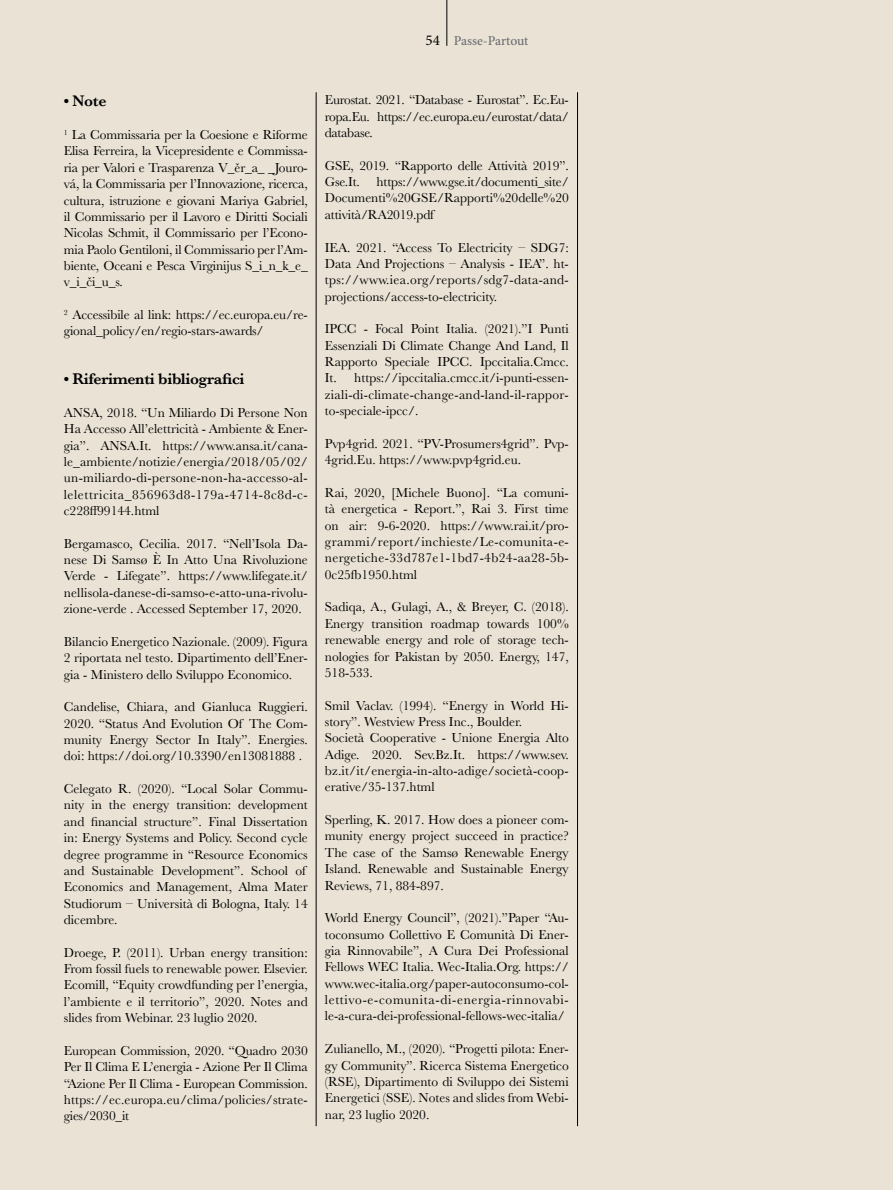
<style>
.page{position:relative;width:893px;height:1190px;background:#fff}
.page>*{position:absolute;margin:0;border:0;box-sizing:border-box;transform-origin:0 0}
.t1{font:600 15.9px "Baskerville";letter-spacing:-.02em;color:#000}
.t2{font:13.5px/16.4px "Baskerville";color:#000;text-align:justify}
.t3{font:500 13.5px "Minion Pro";letter-spacing:-.005em;color:#6d6e71}
.s1{font-weight:400;font-size:15px;color:#000}
</style>
<div class="page">
<div style="left:0;top:0;width:892px;height:1189px;background:#e9e2d5"></div>
<hr style="left:316px;top:92px;width:1px;height:1033px;background:#000">
<hr style="left:577px;top:92px;width:1px;height:1033px;background:#000">
<hr style="left:446px;top:0;width:1px;height:46px;background:#000">
<p class="t3" style="left:425px;top:32px;width:104px"><span class="s1">54</span> Passe-Partout</p>
<p class="t1" style="left:64px;top:90px;width:44px">• Note</p>
<p class="t2" style="left:64px;top:127px;width:245px"><sup>1</sup> La Commissaria per la Coesione e Riforme Elisa Ferreira, la Vicepresidente e Commissa&shy;ria per Valori e Trasparenza V_ěr_a_ _Jouro&shy;vá, la Commissaria per l’Innovazione, ricerca, cultura, istruzione e giovani Mariya Gabriel, il Commissario per il Lavoro e Diritti Sociali Nicolas Schmit, il Commissario per l’Econo&shy;mia Paolo Gentiloni, il Commissario per l’Am&shy;biente, Oceani e Pesca Virginijus S_i_n_k_e_ v_i_či_u_s.</p>
<p class="t2" style="left:64px;top:306px;width:245px"><sup>2</sup> Accessibile al link: https://ec.europa.eu/re&shy;gional_policy/en/regio-stars-awards/</p>
<p class="t1" style="left:64px;top:367px;width:182px">• Riferimenti bibliografici</p>
<p class="t2" style="left:64px;top:404px;width:245px">ANSA, 2018. “Un Miliardo Di Persone Non Ha Accesso All’elettricità - Ambiente &amp; Ener&shy;gia”. ANSA.It. https://www.ansa.it/cana&shy;le_ambiente/notizie/energia/2018/05/02/ un-miliardo-di-persone-non-ha-accesso-al&shy;lelettricita_856963d8-179a-4714-8c8d-c&shy;c228ff99144.html</p>
<p class="t2" style="left:64px;top:535px;width:245px">Bergamasco, Cecilia. 2017. “Nell’Isola Da&shy;nese Di Samsø È In Atto Una Rivoluzione Verde - Lifegate”. https://www.lifegate.it/ nellisola-danese-di-samso-e-atto-una-rivolu&shy;zione-verde . Accessed September 17, 2020.</p>
<p class="t2" style="left:64px;top:633px;width:245px">Bilancio Energetico Nazionale. (2009). Figura 2 riportata nel testo. Dipartimento dell’Ener&shy;gia - Ministero dello Sviluppo Economico.</p>
<p class="t2" style="left:64px;top:698px;width:245px">Candelise, Chiara, and Gianluca Ruggieri.<br>2020. “Status And Evolution Of The Com&shy;munity Energy Sector In Italy”. Energies. doi: https://doi.org/10.3390/en13081888 .</p>
<p class="t2" style="left:64px;top:780px;width:245px;text-align:left">Celegato R. (2020). “Local Solar Commu&shy;nity in the energy transition: development and financial structure”. Final Dissertation in: Energy Systems and Policy. Second cycle degree programme in “Resource Economics and Sustainable Development”. School of Economics and Management, Alma Mater Studiorum – Università di Bologna, Italy. 14 dicembre.</p>
<p class="t2" style="left:64px;top:944px;width:245px">Droege, P. (2011). Urban energy transition:<br>From fossil fuels to renewable power. Elsevier.<br>Ecomill, “Equity crowdfunding per l’energia, l’ambiente e il territorio”, 2020. Notes and slides from Webinar. 23 luglio 2020.</p>
<p class="t2" style="left:64px;top:1042px;width:245px">European Commission, 2020. “Quadro 2030<br>Per Il Clima E L’energia - Azione Per Il Clima “Azione Per Il Clima - European Commission. https://ec.europa.eu/clima/policies/strate&shy;gies/2030_it</p>
<p class="t2" style="left:325px;top:92px;width:245px">Eurostat. 2021. “Database - Eurostat”. Ec.Eu&shy;ropa.Eu. https://ec.europa.eu/eurostat/data/ database.</p>
<p class="t2" style="left:325px;top:157px;width:245px">GSE, 2019. “Rapporto delle Attività 2019”.<br>Gse.It. https://www.gse.it/documenti_site/ Documenti%20GSE/Rapporti%20delle%20 attività/RA2019.pdf</p>
<p class="t2" style="left:325px;top:239px;width:245px">IEA. 2021. “Access To Electricity – SDG7:<br>Data And Projections – Analysis - IEA”. ht&shy;tps://www.iea.org/reports/sdg7-data-and&shy;projections/access-to-electricity.</p>
<p class="t2" style="left:325px;top:321px;width:245px">IPCC - Focal Point Italia. (2021).”I Punti Essenziali Di Climate Change And Land, Il Rapporto Speciale IPCC. Ipccitalia.Cmcc.<br>It. https://ipccitalia.cmcc.it/i-punti-essen&shy;ziali-di-climate-change-and-land-il-rappor&shy;to-speciale-ipcc/.</p>
<p class="t2" style="left:325px;top:435px;width:245px">Pvp4grid. 2021. “PV-Prosumers4grid”. Pvp-<br>4grid.Eu. https://www.pvp4grid.eu.</p>
<p class="t2" style="left:325px;top:484px;width:245px">Rai, 2020, [Michele Buono]. “La comuni&shy;tà energetica - Report.”, Rai 3. First time on air: 9-6-2020. https://www.rai.it/pro&shy;grammi/report/inchieste/Le-comunita-e&shy;nergetiche-33d787e1-1bd7-4b24-aa28-5b-0c25fb1950.html</p>
<p class="t2" style="left:325px;top:599px;width:245px">Sadiqa, A., Gulagi, A., &amp; Breyer, C. (2018).<br>Energy transition roadmap towards 100% renewable energy and role of storage tech&shy;nologies for Pakistan by 2050. Energy, 147, 518-533.</p>
<p class="t2" style="left:325px;top:697px;width:245px;text-align:left">Smil Vaclav. (1994). “Energy in World Hi&shy;story”. Westview Press Inc., Boulder.<br>Società Cooperative - Unione Energia Alto Adige. 2020. Sev.Bz.It. https://www.sev. bz.it/it/energia-in-alto-adige/società-coop&shy;erative/35-137.html</p>
<p class="t2" style="left:325px;top:811px;width:245px">Sperling, K. 2017. How does a pioneer com&shy;munity energy project succeed in practice?<br>The case of the Samsø Renewable Energy Island. Renewable and Sustainable Energy Reviews, 71, 884-897.</p>
<p class="t2" style="left:325px;top:909px;width:245px">World Energy Council”, (2021).”Paper “Au&shy;toconsumo Collettivo E Comunità Di Ener&shy;gia Rinnovabile”, A Cura Dei Professional Fellows WEC Italia. Wec-Italia.Org. https:// www.wec-italia.org/paper-autoconsumo-col&shy;lettivo-e-comunita-di-energia-rinnovabi&shy;le-a-cura-dei-professional-fellows-wec-italia/</p>
<p class="t2" style="left:325px;top:1040px;width:245px">Zulianello, M., (2020). “Progetti pilota: Ener&shy;gy Community”. Ricerca Sistema Energetico (RSE), Dipartimento di Sviluppo dei Sistemi Energetici (SSE). Notes and slides from Webi&shy;nar, 23 luglio 2020.</p>
</div>
